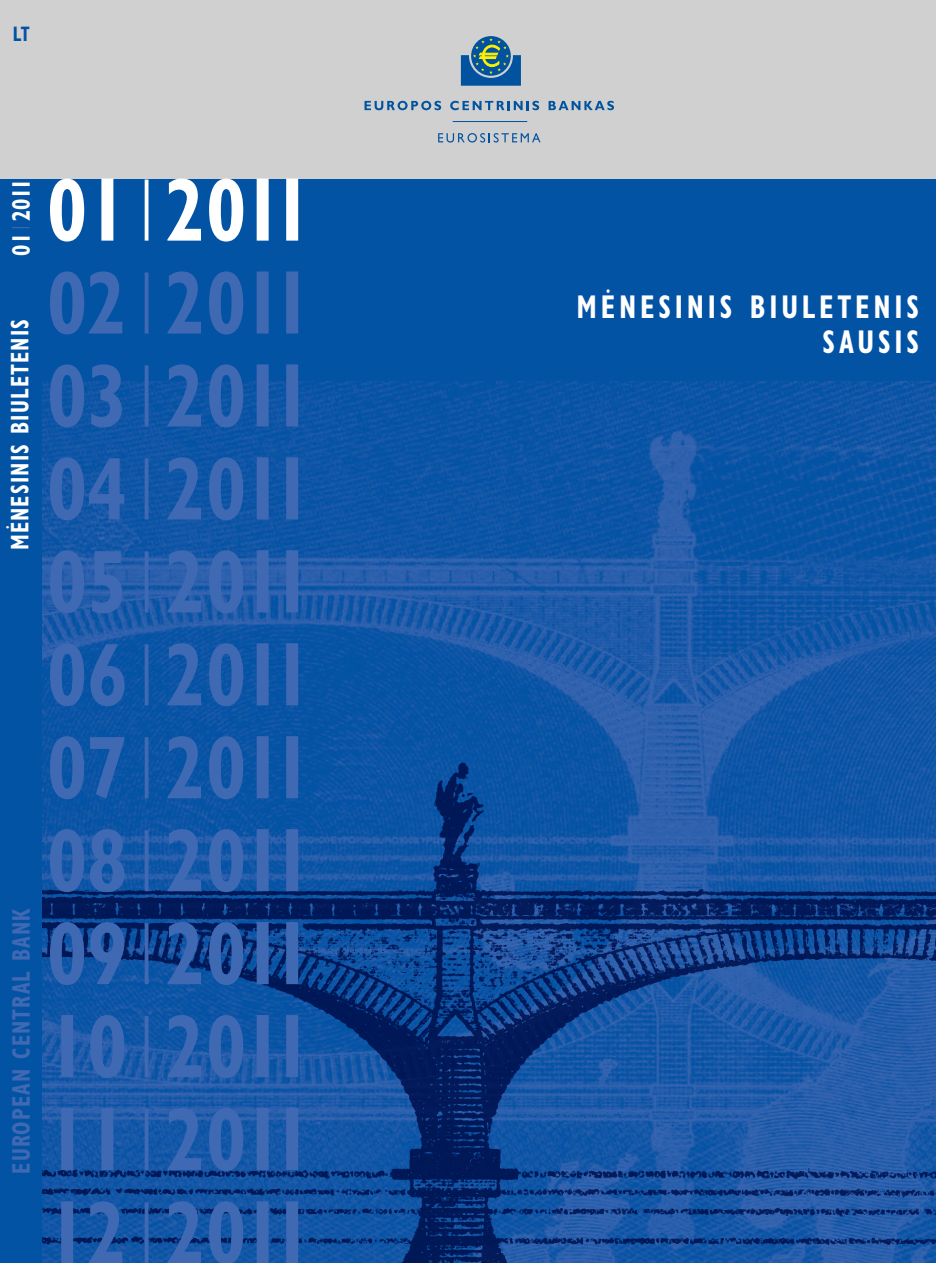
<style>
.page{position:relative;width:936px;height:1263px;background:#fff}
.page>*{position:absolute;margin:0;border:0;box-sizing:border-box;transform-origin:0 0}
.t1{font:700 89.55px/93px "Gill Sans Condensed";letter-spacing:-.02em;color:#4069b3;text-align:justify;scale:.85 1}
.t2{font:700 condensed 33px/35.2px "Gill Sans MT Pro";letter-spacing:.135em;color:#fff;text-align:right;scale:.85 1}
.t3{font:700 condensed 25.5px "Gill Sans MT Pro";letter-spacing:.055em;color:#fff;scale:.85 1}
.t4{font:700 condensed 25.5px "Gill Sans MT Pro";letter-spacing:.055em;color:#4069b3;scale:.85 1}
.t5{font:700 condensed 21px "Gill Sans MT Pro";color:#0353a5;scale:.85 1}
.s1{font-weight:300;font-stretch:normal;color:#3b69af}
.s2{color:#fff}
.s3{font-family:"Gill Sans";font-weight:300;color:#fff}
.s4{font-family:"Gill Sans";font-weight:300}
</style>
<div class="page">
<div style="left:0;top:170px;width:43px;height:1093px;background:#0353a5"></div>
<div style="left:43px;top:170px;width:892px;height:1093px;background:#0353a5"></div>
<img style="left:43px;top:381px;width:892px;height:345px">
<img style="left:43px;top:726px;width:892px;height:537px">
<div style="left:0;top:0;width:935px;height:179px;background:#cfd0cf"></div>
<svg style="left:471px;top:36px;width:40px;height:40px"></svg>
<svg style="left:461px;top:38px;width:60px;height:48px"></svg>
<svg style="left:364px;top:101px;width:77px;height:9px"></svg>
<svg style="left:450px;top:101px;width:89px;height:9px"></svg>
<svg style="left:548px;top:101px;width:66px;height:9px"></svg>
<svg style="left:438px;top:133px;width:102px;height:10px"></svg>
<hr style="left:452px;top:121px;width:75px;height:1px;background:#0153a0">
<p class="t5" style="left:13px;top:21px;width:21px">LT</p>
<p class="t3" style="left:6px;top:256px;width:93px;rotate:-90deg">01<span class="s1">1</span>2011</p>
<p class="t1" style="left:47px;top:163px;width:313px"><span class="s2">01</span><span class="s3">1</span><span class="s2">2011<br></span>02<span class="s4">1</span>2011<br>03<span class="s4">1</span>2011<br>04<span class="s4">1</span>2011<br>05<span class="s4">1</span>2011<br>06<span class="s4">1</span>2011<br>07<span class="s4">1</span>2011<br>08<span class="s4">1</span>2011<br>09<span class="s4">1</span>2011<br>10<span class="s4">1</span>2011<br>11<span class="s4">1</span>2011<br>12<span class="s4">1</span>2011</p>
<p class="t3" style="left:5px;top:550px;width:274px;rotate:-90deg">MĖNESINIS BIULETENIS</p>
<p class="t4" style="left:6px;top:1174px;width:314px;rotate:-90deg">EUROPEAN CENTRAL BANK</p>
<p class="t2" style="left:576px;top:289px;width:404px">MĖNESINIS BIULETENIS<br>SAUSIS</p>
</div>
